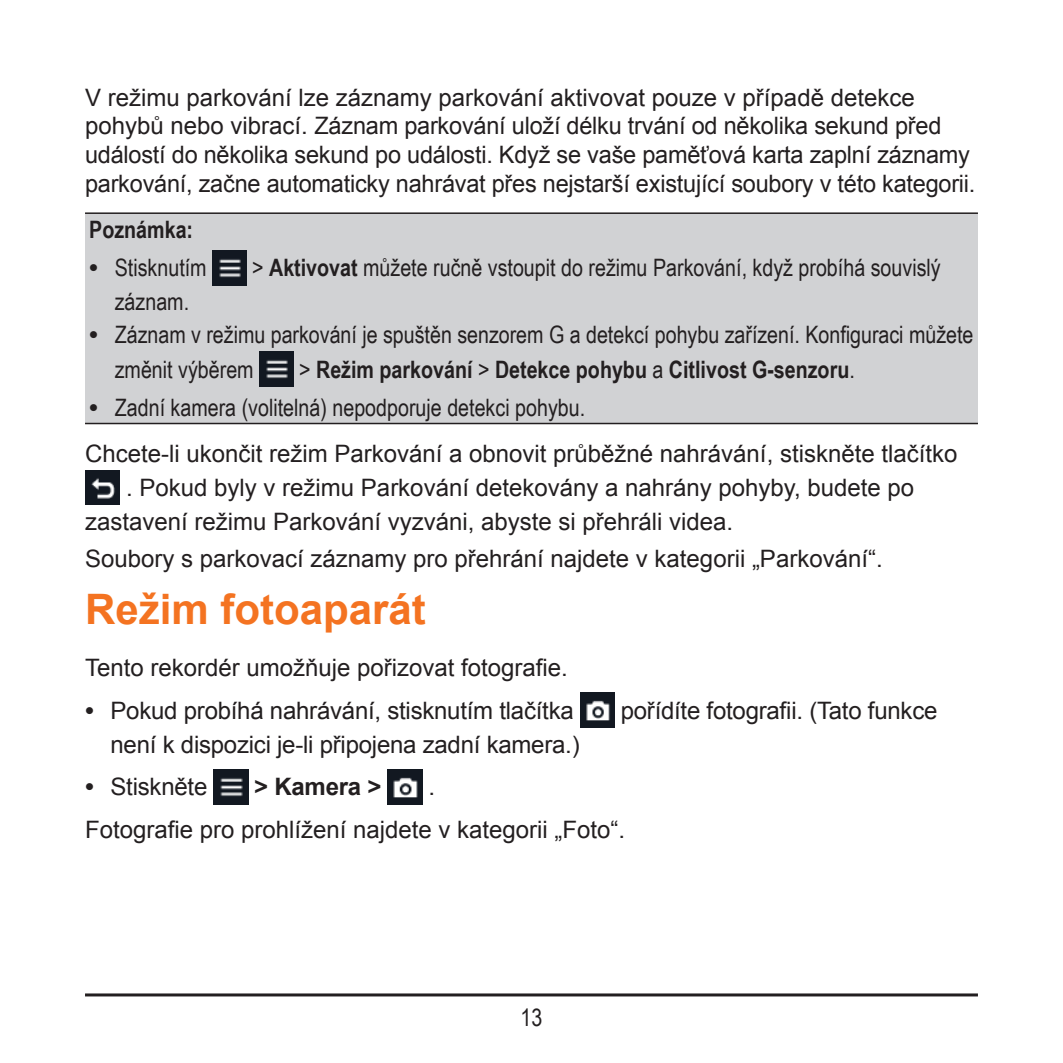
<style>
.page{position:relative;width:1063px;height:1063px;background:#fff}
.page>*{position:absolute;margin:0;border:0;box-sizing:border-box;transform-origin:0 0}
.t1{font:700 42px "Arial";color:#f47321}
.t2{font:24px/28.8px "Arial";color:#231f20}
.t3{font:24px/34.2px "Arial Narrow";color:#231f20}
.t4{font:700 24px "Arial Narrow";color:#231f20}
.t5{font:700 24px "Arial";letter-spacing:-.01em;color:#231f20}
.s1{font-weight:700}
.s2{font-weight:400}
</style>
<div class="page">
<hr style="left:85px;top:993px;width:893px;height:3px;background:#231f20">
<div style="left:85px;top:213px;width:893px;height:211px;background:#d1d2d4"></div>
<hr style="left:85px;top:212px;width:893px;height:2px;background:#231f20">
<hr style="left:85px;top:423px;width:893px;height:1px;background:#231f20">
<img style="left:212px;top:251px;width:35px;height:34px">
<img style="left:259px;top:352px;width:35px;height:34px">
<img style="left:85px;top:470px;width:35px;height:35px">
<img style="left:580px;top:693px;width:35px;height:35px">
<img style="left:214px;top:770px;width:34px;height:34px">
<img style="left:388px;top:770px;width:34px;height:34px">
<p class="t2" style="left:85px;top:83px;width:892px">V režimu parkování lze záznamy parkování aktivovat pouze v případě detekce pohybů nebo vibrací. Záznam parkování uloží délku trvání od několika sekund před událostí do několika sekund po události. Když se vaše paměťová karta zaplní záznamy parkování, začne automaticky nahrávat přes nejstarší existující soubory v této kategorii.</p>
<p class="t4" style="left:89px;top:211px;width:105px">Poznámka:</p>
<p class="t3" style="left:89px;top:250px;width:119px">● Stisknutím</p>
<p class="t3" style="left:252px;top:250px;width:690px">&gt; <span class="s1">Aktivovat</span> můžete ručně vstoupit do režimu Parkování, když probíhá souvislý</p>
<p class="t3" style="left:115px;top:284px;width:76px">záznam.</p>
<p class="t3" style="left:115px;top:317px;width:860px;text-indent:-26px">● Záznam v režimu parkování je spuštěn senzorem G a detekcí pohybu zařízení. Konfiguraci můžete změnit výběrem</p>
<p class="t4" style="left:299px;top:351px;width:557px"><span class="s2">&gt;</span> Režim parkování <span class="s2">&gt;</span> Detekce pohybu <span class="s2">a</span> Citlivost G-senzoru<span class="s2">.</span></p>
<p class="t3" style="left:89px;top:389px;width:497px">● Zadní kamera (volitelná) nepodporuje detekci pohybu.</p>
<p class="t2" style="left:85px;top:439px;width:874px">Chcete-li ukončit režim Parkování a obnovit průběžné nahrávání, stiskněte tlačítko</p>
<p class="t2" style="left:126px;top:473px;width:790px">. Pokud byly v režimu Parkování detekovány a nahrány pohyby, budete po</p>
<p class="t2" style="left:85px;top:507px;width:650px">zastavení režimu Parkování vyzváni, abyste si přehráli videa.</p>
<p class="t2" style="left:85px;top:545px;width:799px">Soubory s parkovací záznamy pro přehrání najdete v kategorii „Parkování“.</p>
<h1 class="t1" style="left:85px;top:582px;width:342px">Režim fotoaparát</h1>
<p class="t2" style="left:85px;top:654px;width:484px">Tento rekordér umožňuje pořizovat fotografie.</p>
<p class="t2" style="left:85px;top:696px;width:490px">● Pokud probíhá nahrávání, stisknutím tlačítka</p>
<p class="t2" style="left:621px;top:696px;width:318px">pořídíte fotografii. (Tato funkce</p>
<p class="t2" style="left:111px;top:730px;width:471px">není k dispozici je-li připojena zadní kamera.)</p>
<p class="t2" style="left:85px;top:773px;width:124px">● Stiskněte</p>
<p class="t5" style="left:254px;top:771px;width:129px">&gt; Kamera &gt;</p>
<p class="t2" style="left:85px;top:766px;width:542px;line-height:42.6px;text-indent:343px">.<br>Fotografie pro prohlížení najdete v kategorii „Foto“.</p>
<p class="t3" style="left:521px;top:999px;width:23px">13</p>
</div>
